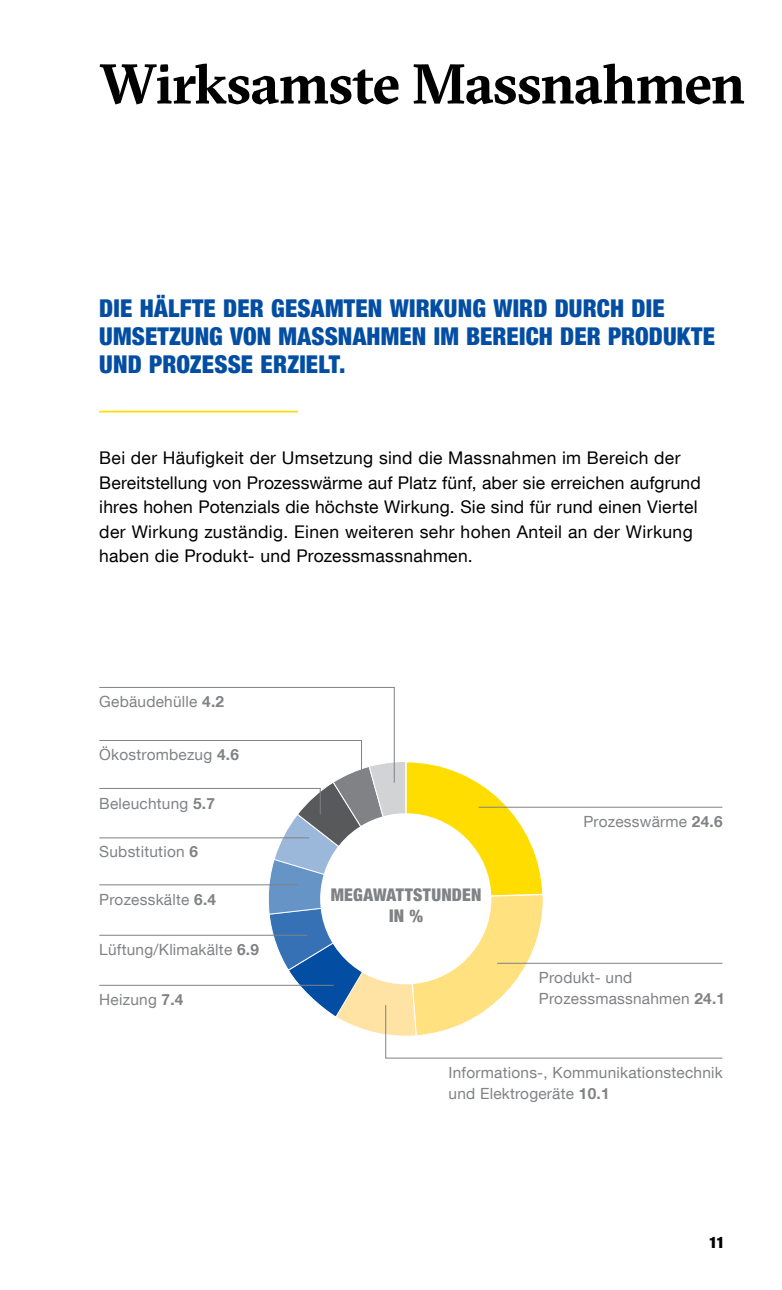
<style>
.page{position:relative;width:782px;height:1290px;background:#fff}
.page>*{position:absolute;margin:0;border:0;box-sizing:border-box;transform-origin:0 0}
.t1{font:700 56px "GT Sectra";letter-spacing:-.02em;color:#000}
.t2{font:900 condensed 24.5px/28px "Helvetica Neue LT Com";letter-spacing:.005em;color:#034ea2}
.t3{font:17.5px/24.5px "Helvetica Neue LT Com";letter-spacing:.015em;color:#000}
.t4{font:900 condensed 17.5px/21px "Helvetica Neue LT Com";letter-spacing:.015em;color:#808285;text-align:center}
.t5{font:900 condensed 15.75px "Helvetica Neue LT Com";color:#000}
.t6{font:15.4px/21px "Helvetica Neue LT Com";letter-spacing:.015em;color:#808285}
.s1{font-weight:700}
</style>
<div class="page">
<hr style="left:99px;top:411px;width:199px;height:1px;background:#fd0">
<svg style="left:99px;top:687px;width:624px;height:372px"></svg>
<h1 class="t1" style="left:99px;top:51px;width:647px">Wirksamste Massnahmen</h1>
<h2 class="t2" style="left:99px;top:294px;width:617px">DIE HÄLFTE DER GESAMTEN WIRKUNG WIRD DURCH DIE<br>UMSETZUNG VON MASSNAHMEN IM BEREICH DER PRODUKTE<br>UND PROZESSE ERZIELT.</h2>
<p class="t3" style="left:99px;top:445px;width:602px">Bei der Häufigkeit der Umsetzung sind die Massnahmen im Bereich der Bereitstellung von Prozesswärme auf Platz fünf, aber sie erreichen aufgrund ihres hohen Potenzials die höchste Wirkung. Sie sind für rund einen Viertel der Wirkung zuständig. Einen weiteren sehr hohen Anteil an der Wirkung haben die Produkt- und Prozessmassnahmen.</p>
<p class="t6" style="left:99px;top:691px;width:126px">Gebäudehülle <span class="s1">4.2</span></p>
<p class="t6" style="left:99px;top:744px;width:141px">Ökostrombezug <span class="s1">4.6</span></p>
<p class="t6" style="left:99px;top:792px;width:117px">Beleuchtung <span class="s1">5.7</span></p>
<p class="t6" style="left:99px;top:841px;width:100px">Substitution <span class="s1">6</span></p>
<p class="t6" style="left:99px;top:888px;width:118px">Prozesskälte <span class="s1">6.4</span></p>
<p class="t6" style="left:99px;top:939px;width:161px">Lüftung/Klimakälte <span class="s1">6.9</span></p>
<p class="t4" style="left:330px;top:885px;width:152px">MEGAWATTSTUNDEN<br>IN %</p>
<p class="t6" style="left:583px;top:811px;width:141px">Prozesswärme <span class="s1">24.6</span></p>
<p class="t6" style="left:538px;top:966px;width:95px">Produkt- und</p>
<p class="t6" style="left:99px;top:989px;width:86px">Heizung <span class="s1">7.4</span></p>
<p class="t6" style="left:538px;top:987px;width:188px">Prozessmassnahmen <span class="s1">24.1</span></p>
<p class="t6" style="left:448px;top:1061px;width:275px">Informations-, Kommunikationstechnik und Elektrogeräte <span class="s1">10.1</span></p>
<p class="t5" style="left:709px;top:1233px;width:17px">11</p>
</div>
